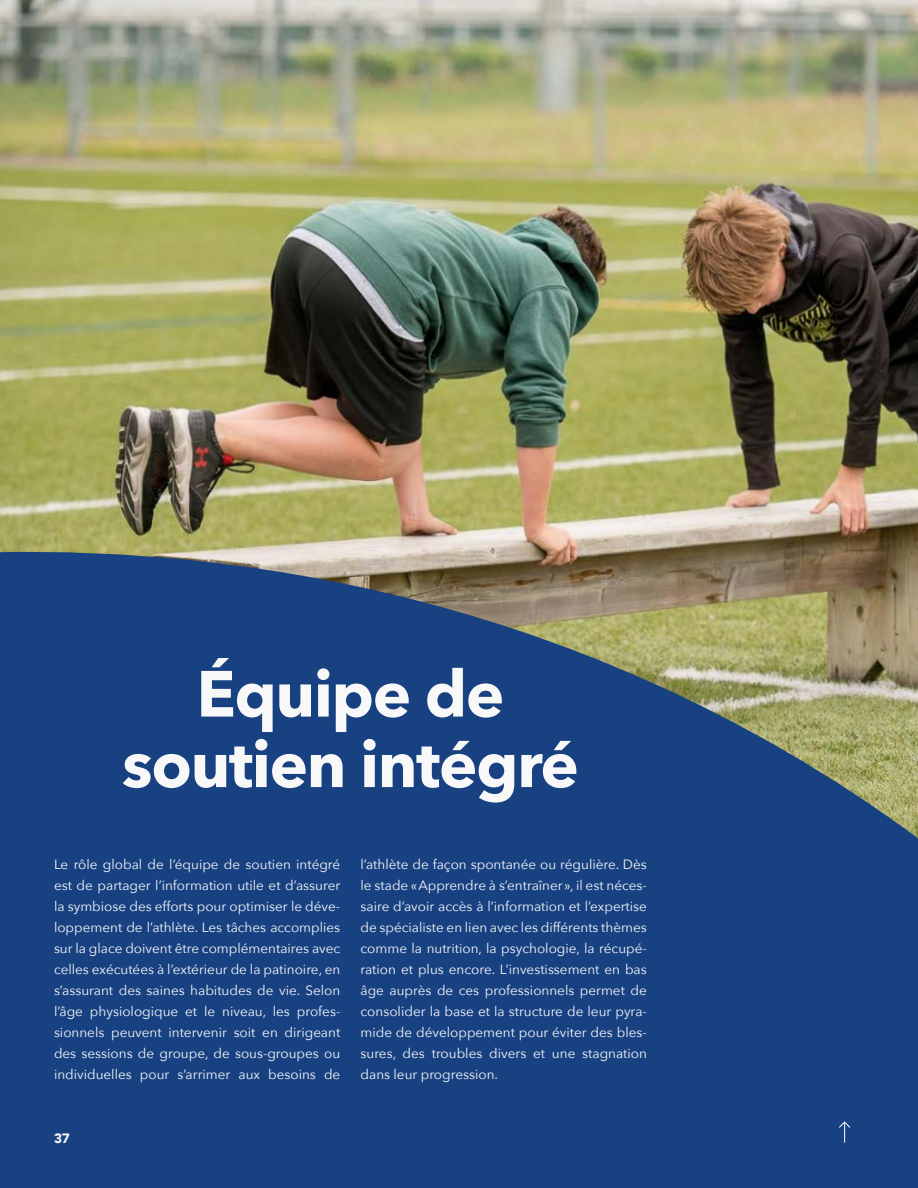
<style>
.page{position:relative;width:918px;height:1188px;background:#fff}
.page>*{position:absolute;margin:0;border:0;box-sizing:border-box;transform-origin:0 0}
.t1{font:700 64.5px/70.5px "Avenir Next";letter-spacing:-.02em;color:#f8f8f8;text-align:center}
.t2{font:13.5px/21px "Avenir Next";color:#f8f8f8;text-align:justify}
.t3{font:900 13.5px "Avenir";color:#f8f8f8}
</style>
<div class="page">
<img style="left:0;top:0;width:918px;height:161px">
<img style="left:0;top:161px;width:918px;height:1027px">
<svg style="left:838px;top:1121px;width:13px;height:22px"></svg>
<h1 class="t1" style="left:122px;top:658px;width:458px">Équipe de soutien intégré</h1>
<p class="t2" style="left:54px;top:853px;width:288px">Le rôle global de l’équipe de soutien intégré est de partager l’information utile et d’assurer la symbiose des efforts pour optimiser le déve&shy;loppement de l’athlète. Les tâches accomplies sur la glace doivent être complémentaires avec celles exécutées à l’extérieur de la patinoire, en s’assurant des saines habitudes de vie. Selon l’âge physiologique et le niveau, les profes&shy;sionnels peuvent intervenir soit en dirigeant des sessions de groupe, de sous-groupes ou individuelles pour s’arrimer aux besoins de</p>
<p class="t2" style="left:361px;top:853px;width:288px">l’athlète de façon spontanée ou régulière. Dès le stade «Apprendre à s’entraîner», il est néces&shy;saire d’avoir accès à l’information et l’expertise de spécialiste en lien avec les différents thèmes comme la nutrition, la psychologie, la récupé&shy;ration et plus encore. L’investissement en bas âge auprès de ces professionnels permet de consolider la base et la structure de leur pyra&shy;mide de développement pour éviter des bles&shy;sures, des troubles divers et une stagnation dans leur progression.</p>
<p class="t3" style="left:54px;top:1126px;width:17px">37</p>
</div>
